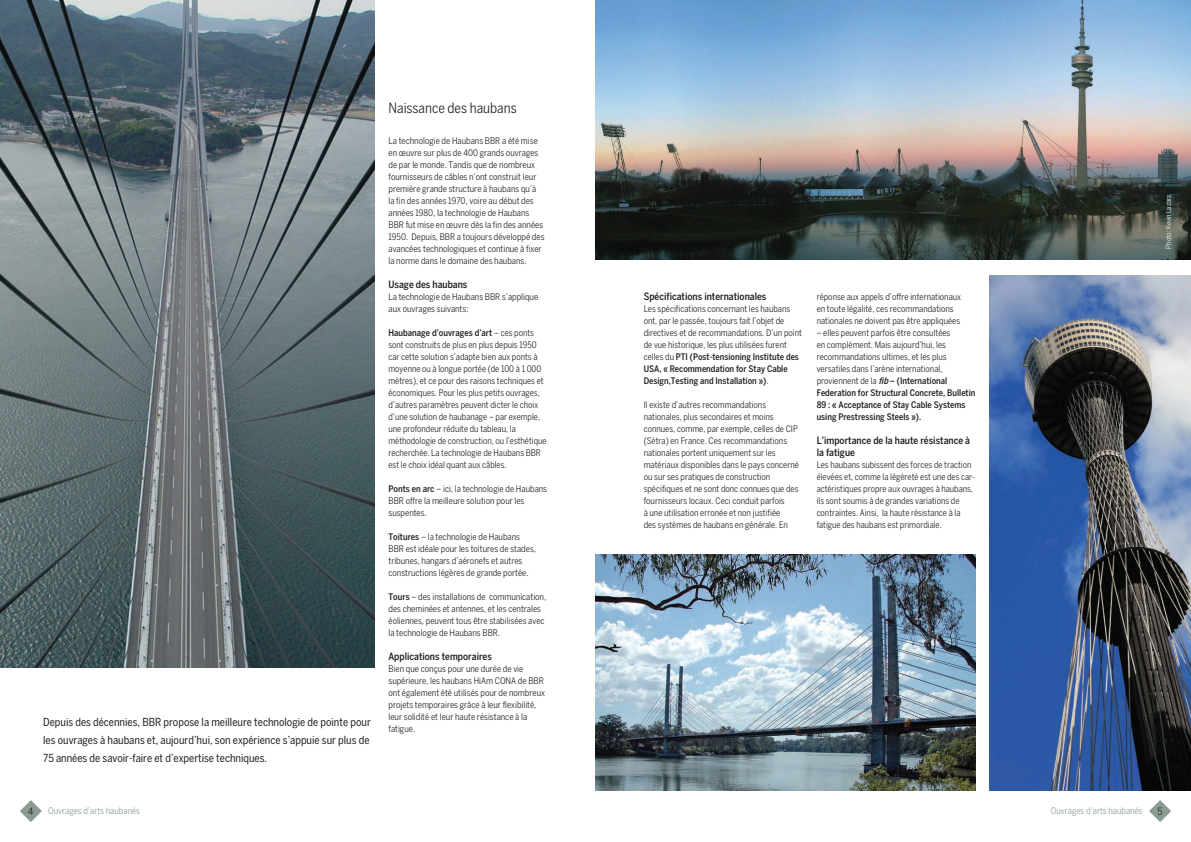
<style>
.page{position:relative;width:1191px;height:842px;background:#fff}
.page>*{position:absolute;margin:0;border:0;box-sizing:border-box;transform-origin:0 0}
.t1{font:condensed 14px "Benton Sans";color:#231f20}
.t2{font:condensed 11px/18px "Benton Sans";color:#231f20;text-align:justify}
.t3{font:500 condensed 10px/12px "Benton Sans";color:#231f20}
.t4{font:condensed 10px "Benton Sans";color:#231f20}
.t5{font:condensed 9px/12px "Benton Sans";color:#231f20}
.t6{font:condensed 9px "Benton Sans";color:#8b9b92}
.t7{font:condensed 7px "Benton Sans";color:#fff}
.s1{font-weight:500}
.s2{font-weight:500;font-style:italic}
</style>
<div class="page">
<img style="left:0;top:0;width:374px;height:668px">
<img style="left:989px;top:276px;width:202px;height:515px">
<img style="left:595px;top:0;width:596px;height:259px">
<img style="left:595px;top:555px;width:380px;height:236px">
<svg style="left:20px;top:800px;width:22px;height:22px"></svg>
<svg style="left:1149px;top:800px;width:22px;height:22px"></svg>
<p class="t2" style="left:43px;top:713px;width:329px">Depuis des décennies, BBR propose la meilleure technologie de pointe pour les ouvrages à haubans et, aujourd’hui, son expérience s’appuie sur plus de 75 années de savoir-faire et d’expertise techniques.</p>
<h1 class="t1" style="left:388px;top:100px;width:130px">Naissance des haubans</h1>
<p class="t5" style="left:388px;top:135px;width:157px">La technologie de Haubans BBR a été mise en œuvre sur plus de 400 grands ouvrages de par le monde. Tandis que de nombreux fournisseurs de câbles n’ont construit leur première grande structure à haubans qu’à la fin des années 1970, voire au début des années 1980, la technologie de Haubans BBR fut mise en œuvre dès la fin des années 1950. Depuis, BBR a toujours développé des avancées technologiques et continue à fixer la norme dans le domaine des haubans.</p>
<p class="t3" style="left:388px;top:278px;width:80px">Usage des haubans</p>
<p class="t5" style="left:388px;top:291px;width:151px">La technologie de Haubans BBR s’applique aux ouvrages suivants:</p>
<p class="t5" style="left:388px;top:327px;width:160px"><span class="s1">Haubanage d’ouvrages d’art</span> – ces ponts sont construits de plus en plus depuis 1950 car cette solution s’adapte bien aux ponts à moyenne ou à longue portée (de 100 à 1 000 mètres), et ce pour des raisons techniques et économiques. Pour les plus petits ouvrages, d’autres paramètres peuvent dicter le choix d’une solution de haubanage – par exemple, une profondeur réduite du tableau, la méthodologie de construction, ou l’esthétique recherchée. La technologie de Haubans BBR est le choix idéal quant aux câbles.</p>
<p class="t5" style="left:388px;top:483px;width:160px"><span class="s1">Ponts en arc</span> – ici, la technologie de Haubans<br>BBR offre la meilleure solution pour les suspentes.</p>
<p class="t5" style="left:388px;top:531px;width:149px"><span class="s1">Toitures</span> – la technologie de Haubans BBR est idéale pour les toitures de stades, tribunes, hangars d’aéronefs et autres constructions légères de grande portée.</p>
<p class="t5" style="left:388px;top:591px;width:159px"><span class="s1">Tours</span> – des installations de communication, des cheminées et antennes, et les centrales éoliennes, peuvent tous être stabilisées avec la technologie de Haubans BBR.</p>
<p class="t3" style="left:388px;top:650px;width:105px">Applications temporaires</p>
<p class="t5" style="left:388px;top:663px;width:158px">Bien que conçus pour une durée de vie supérieure, les haubans HiAm CONA de BBR ont également été utilisés pour de nombreux projets temporaires grâce à leur flexibilité, leur solidité et leur haute résistance à la fatigue.</p>
<p class="t3" style="left:643px;top:290px;width:124px">Spécifications internationales</p>
<p class="t5" style="left:643px;top:303px;width:160px">Les spécifications concernant les haubans ont, par le passée, toujours fait l’objet de directives et de recommandations. D’un point de vue historique, les plus utilisées furent celles du <span class="s1">PTI (Post-tensioning Institute des USA, « Recommendation for Stay Cable Design,Testing and Installation »)</span>.</p>
<p class="t5" style="left:643px;top:399px;width:157px">Il existe d’autres recommandations nationales, plus secondaires et moins connues, comme, par exemple, celles de CIP (Sétra) en France. Ces recommandations nationales portent uniquement sur les matériaux disponibles dans le pays concerné ou sur ses pratiques de construction spécifiques et ne sont donc connues que des fournisseurs locaux. Ceci conduit parfois<br>à une utilisation erronée et non justifiée<br>des systèmes de haubans en générale. En</p>
<p class="t5" style="left:816px;top:291px;width:146px">réponse aux appels d’offre internationaux en toute légalité, ces recommandations nationales ne doivent pas être appliquées</p>
<p class="t5" style="left:816px;top:327px;width:160px">– elles peuvent parfois être consultées<br>en complément. Mais aujourd’hui, les recommandations ultimes, et les plus versatiles dans l’arène international, proviennent de la <span class="s2">fib</span><span class="s1">– (International Federation for Structural Concrete, Bulletin 89 : « Acceptance of Stay Cable Systems using Prestressing Steels »).</span></p>
<p class="t3" style="left:816px;top:434px;width:155px">L’importance de la haute résistance à la fatigue</p>
<p class="t5" style="left:816px;top:459px;width:160px">Les haubans subissent des forces de traction élevées et, comme la légèreté est une des car&shy;actéristiques propre aux ouvrages à haubans, ils sont soumis à de grandes variations de contraintes. Ainsi, la haute résistance à la fatigue des haubans est primordiale.</p>
<p class="t7" style="left:1164px;top:249px;width:56px;rotate:-90deg">Photo: Kevin Lazarz</p>
<p class="t4" style="left:28px;top:805px;width:7px">4</p>
<p class="t6" style="left:48px;top:806px;width:93px">Ouvrages d’arts haubanés</p>
<p class="t6" style="left:1050px;top:806px;width:93px">Ouvrages d’arts haubanés</p>
<p class="t4" style="left:1157px;top:805px;width:6px">5</p>
</div>
